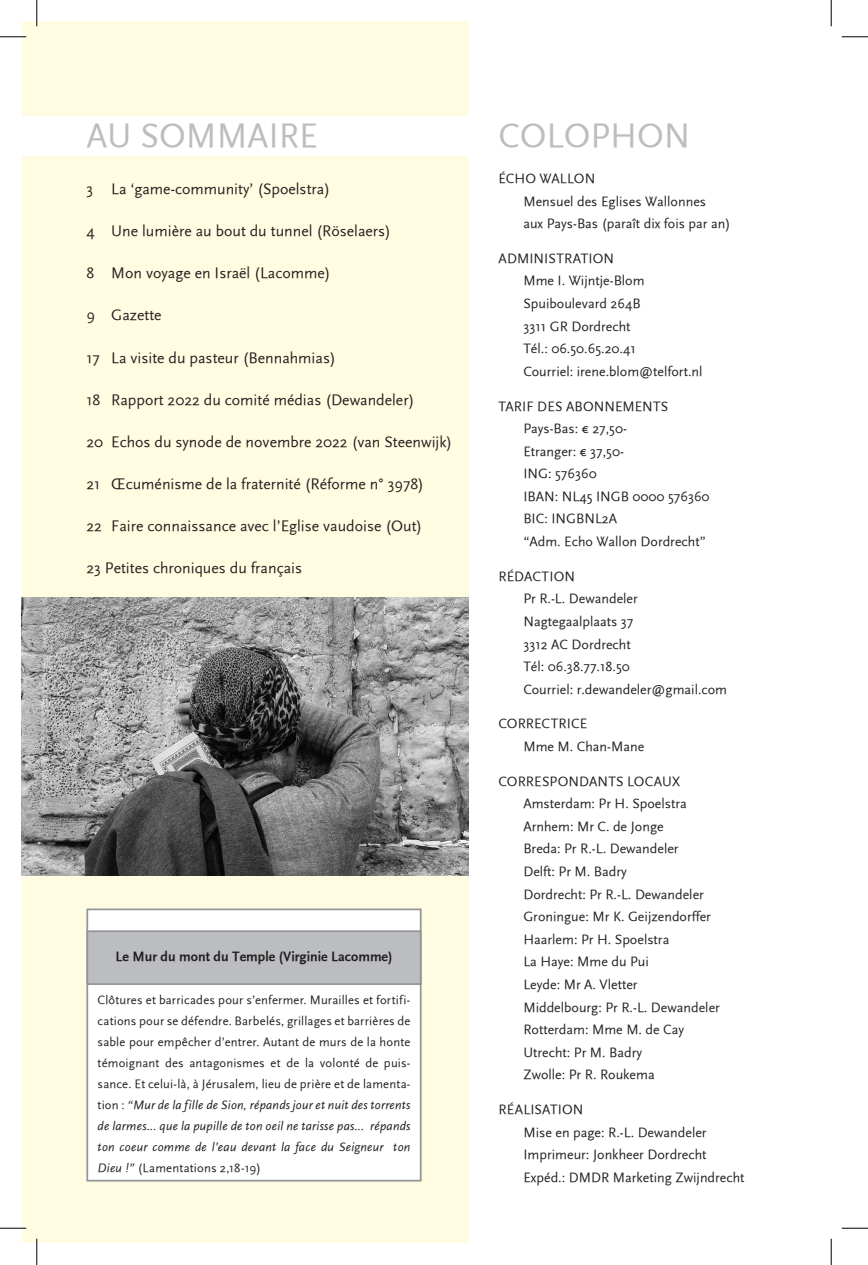
<style>
.page{position:relative;width:868px;height:1265px;background:#fff}
.page>*{position:absolute;margin:0;border:0;box-sizing:border-box;transform-origin:0 0}
._2_Sommaire_colophon{font:35px "Scala Sans";color:#bcbdc0}
._2_Sommaire_Paginati{font:15.75px "Scala Sans";color:#231f20}
._2_Colophon_Texte{font:14px "Scala Sans";color:#231f20}
._2_Colophon_Titre{font:14px "Scala Sans";letter-spacing:.01em;color:#231f20}
._2_Annonce_Titre{font:700 14px "Scala Sans";color:#231f20}
._2_Annonce_Titre-2{font:12.6px/21px "Scala Sans";letter-spacing:.015em;color:#231f20;text-align:justify}
.s1{font-style:italic}
</style>
<div class="page">
<div style="left:22px;top:22px;width:446px;height:1220px;background:#fffce1"></div>
<div style="left:22px;top:116px;width:808px;height:40px;background:#fff"></div>
<img style="left:22px;top:597px;width:446px;height:278px">
<div style="left:86px;top:908px;width:335px;height:273px;background:#fff;border:2px solid #939598"></div>
<div style="left:86px;top:930px;width:335px;height:54px;background:#bcbdc0;border:2px solid #939598"></div>
<hr style="left:0;top:36px;width:26px;height:2px;background:#fff">
<hr style="left:0;top:1226px;width:26px;height:2px;background:#fff">
<hr style="left:36px;top:0;width:2px;height:26px;background:#fff">
<hr style="left:36px;top:1238px;width:2px;height:26px;background:#fff">
<svg style="left:0;top:36px;width:26px;height:1px"></svg>
<svg style="left:841px;top:36px;width:26px;height:1px"></svg>
<svg style="left:0;top:1227px;width:26px;height:1px"></svg>
<svg style="left:841px;top:1227px;width:26px;height:1px"></svg>
<svg style="left:36px;top:0;width:1px;height:26px"></svg>
<svg style="left:36px;top:1238px;width:1px;height:26px"></svg>
<svg style="left:830px;top:0;width:1px;height:26px"></svg>
<svg style="left:830px;top:1238px;width:1px;height:26px"></svg>
<p class="_2_Sommaire_colophon" style="left:86px;top:117px;width:233px">AU SOMMAIRE</p>
<p class="_2_Sommaire_colophon" style="left:498px;top:117px;width:193px">COLOPHON</p>
<p class="_2_Sommaire_Paginati" style="left:86px;top:181px;width:245px">3 La ‘game-community’ (Spoelstra)</p>
<p class="_2_Sommaire_Paginati" style="left:86px;top:223px;width:306px">4 Une lumière au bout du tunnel (Röselaers)</p>
<p class="_2_Sommaire_Paginati" style="left:86px;top:265px;width:245px">8 Mon voyage en Israël (Lacomme)</p>
<p class="_2_Sommaire_Paginati" style="left:86px;top:307px;width:77px">9 Gazette</p>
<p class="_2_Sommaire_Paginati" style="left:86px;top:349px;width:251px">17 La visite du pasteur (Bennahmias)</p>
<p class="_2_Sommaire_Paginati" style="left:86px;top:391px;width:329px">18 Rapport 2022 du comité médias (Dewandeler)</p>
<p class="_2_Sommaire_Paginati" style="left:86px;top:433px;width:367px">20 Echos du synode de novembre 2022 (van Steenwijk)</p>
<p class="_2_Sommaire_Paginati" style="left:86px;top:475px;width:339px">21 Œcuménisme de la fraternité (Réforme n° 3978)</p>
<p class="_2_Sommaire_Paginati" style="left:86px;top:517px;width:337px">22 Faire connaissance avec l’Eglise vaudoise (Out)</p>
<p class="_2_Sommaire_Paginati" style="left:86px;top:559px;width:217px">23 Petites chroniques du français</p>
<p class="_2_Annonce_Titre" style="left:115px;top:949px;width:278px">Le Mur du mont du Temple (Virginie Lacomme)</p>
<p class="_2_Annonce_Titre-2" style="left:98px;top:988px;width:314px">Clôtures et barricades pour s’enfermer. Murailles et fortifi&shy;cations pour se défendre. Barbelés, grillages et barrières de sable pour empêcher d’entrer. Autant de murs de la honte témoignant des antagonismes et de la volonté de puis&shy;sance. Et celui-là, à Jérusalem, lieu de prière et de lamenta&shy;tion : <span class="s1">“Mur de la fille de Sion, répands jour et nuit des torrents de larmes... que la pupille de ton oeil ne tarisse pas... répands ton coeur comme de l’eau devant la face du Seigneur ton Dieu !”</span> (Lamentations 2,18-19)</p>
<p class="_2_Colophon_Titre" style="left:498px;top:171px;width:98px">ÉCHO WALLON</p>
<p class="_2_Colophon_Texte" style="left:523px;top:193px;width:184px">Mensuel des Eglises Wallonnes</p>
<p class="_2_Colophon_Texte" style="left:523px;top:216px;width:208px">aux Pays-Bas (paraît dix fois par an)</p>
<p class="_2_Colophon_Titre" style="left:498px;top:250px;width:117px">ADMINISTRATION</p>
<p class="_2_Colophon_Texte" style="left:523px;top:273px;width:123px">Mme I. Wijntje-Blom</p>
<p class="_2_Colophon_Texte" style="left:523px;top:296px;width:119px">Spuiboulevard 264B</p>
<p class="_2_Colophon_Texte" style="left:523px;top:318px;width:109px">3311 GR Dordrecht</p>
<p class="_2_Colophon_Texte" style="left:523px;top:341px;width:114px">Tél.: 06.50.65.20.41</p>
<p class="_2_Colophon_Texte" style="left:523px;top:363px;width:181px">Courriel: irene.blom@telfort.nl</p>
<p class="_2_Colophon_Titre" style="left:498px;top:398px;width:171px">TARIF DES ABONNEMENTS</p>
<p class="_2_Colophon_Texte" style="left:523px;top:421px;width:105px">Pays-Bas: ¤ 27,50-</p>
<p class="_2_Colophon_Texte" style="left:523px;top:443px;width:102px">Etranger: ¤ 37,50-</p>
<p class="_2_Colophon_Texte" style="left:523px;top:466px;width:75px">ING: 576360</p>
<p class="_2_Colophon_Texte" style="left:523px;top:488px;width:188px">IBAN: NL45 INGB 0000 576360</p>
<p class="_2_Colophon_Texte" style="left:523px;top:511px;width:95px">BIC: INGBNL2A</p>
<p class="_2_Colophon_Texte" style="left:523px;top:534px;width:184px">“Adm. Echo Wallon Dordrecht”</p>
<p class="_2_Colophon_Titre" style="left:498px;top:568px;width:78px">RÉDACTION</p>
<p class="_2_Colophon_Texte" style="left:523px;top:591px;width:116px">Pr R.-L. Dewandeler</p>
<p class="_2_Colophon_Texte" style="left:523px;top:613px;width:111px">Nagtegaalplaats 37</p>
<p class="_2_Colophon_Texte" style="left:523px;top:636px;width:109px">3312 AC Dordrecht</p>
<p class="_2_Colophon_Texte" style="left:523px;top:658px;width:108px">Tél: 06.38.77.18.50</p>
<p class="_2_Colophon_Texte" style="left:523px;top:681px;width:205px">Courriel: r.dewandeler@gmail.com</p>
<p class="_2_Colophon_Titre" style="left:498px;top:716px;width:90px">CORRECTRICE</p>
<p class="_2_Colophon_Texte" style="left:523px;top:738px;width:122px">Mme M. Chan-Mane</p>
<p class="_2_Colophon_Titre" style="left:498px;top:773px;width:183px">CORRESPONDANTS LOCAUX</p>
<p class="_2_Colophon_Texte" style="left:523px;top:796px;width:165px">Amsterdam: Pr H. Spoelstra</p>
<p class="_2_Colophon_Texte" style="left:523px;top:818px;width:142px">Arnhem: Mr C. de Jonge</p>
<p class="_2_Colophon_Texte" style="left:523px;top:841px;width:157px">Breda: Pr R.-L. Dewandeler</p>
<p class="_2_Colophon_Texte" style="left:523px;top:863px;width:105px">Delft: Pr M. Badry</p>
<p class="_2_Colophon_Texte" style="left:523px;top:886px;width:182px">Dordrecht: Pr R.-L. Dewandeler</p>
<p class="_2_Colophon_Texte" style="left:523px;top:908px;width:189px">Groningue: Mr K. Geijzendorffer</p>
<p class="_2_Colophon_Texte" style="left:523px;top:931px;width:147px">Haarlem: Pr H. Spoelstra</p>
<p class="_2_Colophon_Texte" style="left:523px;top:954px;width:127px">La Haye: Mme du Pui</p>
<p class="_2_Colophon_Texte" style="left:523px;top:976px;width:116px">Leyde: Mr A. Vletter</p>
<p class="_2_Colophon_Texte" style="left:523px;top:999px;width:198px">Middelbourg: Pr R.-L. Dewandeler</p>
<p class="_2_Colophon_Texte" style="left:523px;top:1021px;width:162px">Rotterdam: Mme M. de Cay</p>
<p class="_2_Colophon_Texte" style="left:523px;top:1044px;width:120px">Utrecht: Pr M. Badry</p>
<p class="_2_Colophon_Texte" style="left:523px;top:1066px;width:133px">Zwolle: Pr R. Roukema</p>
<p class="_2_Colophon_Titre" style="left:498px;top:1101px;width:86px">RÉALISATION</p>
<p class="_2_Colophon_Texte" style="left:523px;top:1124px;width:185px">Mise en page: R.-L. Dewandeler</p>
<p class="_2_Colophon_Texte" style="left:523px;top:1146px;width:185px">Imprimeur: Jonkheer Dordrecht</p>
<p class="_2_Colophon_Texte" style="left:523px;top:1169px;width:222px">Expéd.: DMDR Marketing Zwijndrecht</p>
</div>
